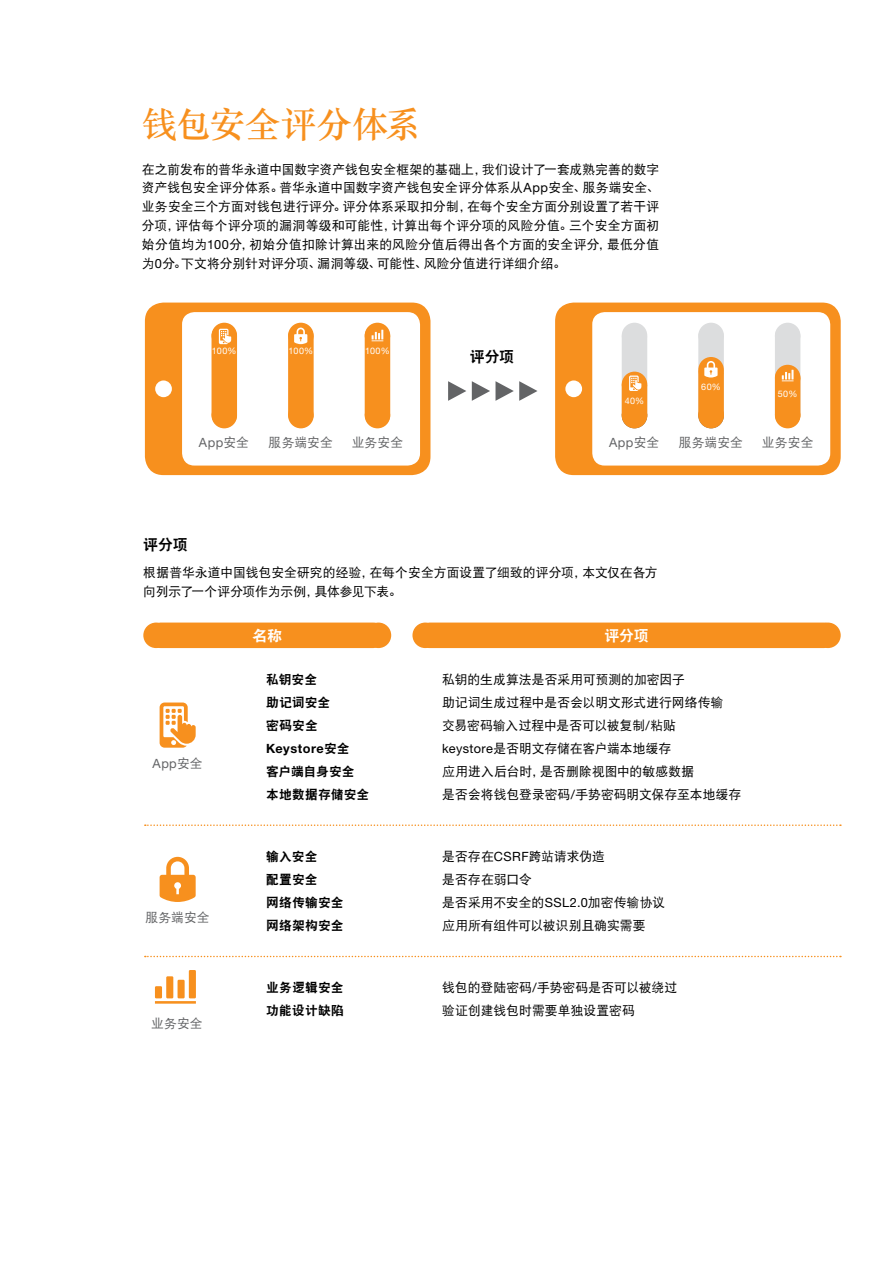
<style>
.page{position:relative;width:893px;height:1263px;background:#fff}
.page>*{position:absolute;margin:0;border:0;box-sizing:border-box;transform-origin:0 0}
.t1{font:500 36px "M Sung GB";letter-spacing:-.02em;color:#f7901e}
.t2{font:15px "DFP Hei W9";letter-spacing:-.02em;color:#000}
.t3{font:15px "DFP Hei W9";color:#fff}
.t4{font:12.75px/23px "DFP Hei W5";letter-spacing:.005em;color:#000}
.t5{font:12.75px/23px "DFP Hei W9";letter-spacing:.01em;color:#000}
.t6{font:12.75px "DFP Hei W5";letter-spacing:.01em;color:#636466}
.t7{font:12.75px "Helvetica Neue";letter-spacing:.035em;color:#636466}
.t8{font:700 12.75px "Helvetica Neue";letter-spacing:.035em;color:#000}
.t9{font:9px "Helvetica Neue";letter-spacing:.04em;color:#fff}
.s1{font-family:"Helvetica Neue"}
.s2{font-family:"DFP Hei W5"}
.s3{font-family:"DFP Hei W9";font-weight:400}
</style>
<div class="page">
<div style="left:145px;top:303px;width:285px;height:172px;background:#f7901e;border-radius:19px"></div>
<div style="left:182px;top:312px;width:238px;height:154px;background:#fff;border-radius:12px"></div>
<div style="left:155px;top:380px;width:17px;height:17px;background:#fff;border-radius:50%"></div>
<div style="left:555px;top:303px;width:286px;height:172px;background:#f7901e;border-radius:19px"></div>
<div style="left:592px;top:312px;width:238px;height:154px;background:#fff;border-radius:12px"></div>
<div style="left:565px;top:380px;width:17px;height:17px;background:#fff;border-radius:50%"></div>
<div style="left:775px;top:326px;width:25px;height:99px;background:#dcddde;border-radius:11px"></div>
<div style="left:775px;top:323px;width:25px;height:25px;background:#dcddde;border-radius:50%"></div>
<div style="left:212px;top:326px;width:25px;height:99px;background:#f7901e;border-radius:11px"></div>
<div style="left:212px;top:403px;width:25px;height:25px;background:#f7901e;border-radius:50%"></div>
<div style="left:622px;top:327px;width:25px;height:98px;background:#dcddde;border-radius:10px"></div>
<div style="left:622px;top:323px;width:25px;height:25px;background:#dcddde;border-radius:50%"></div>
<div style="left:288px;top:326px;width:26px;height:99px;background:#f7901e;border-radius:11px"></div>
<div style="left:288px;top:403px;width:26px;height:25px;background:#f7901e;border-radius:50%"></div>
<div style="left:698px;top:326px;width:26px;height:99px;background:#dcddde;border-radius:11px"></div>
<div style="left:698px;top:323px;width:26px;height:25px;background:#dcddde;border-radius:50%"></div>
<div style="left:365px;top:326px;width:25px;height:99px;background:#f7901e;border-radius:11px"></div>
<div style="left:365px;top:403px;width:25px;height:25px;background:#f7901e;border-radius:50%"></div>
<div style="left:775px;top:368px;width:25px;height:57px;background:#f7901e;border-radius:11px"></div>
<div style="left:775px;top:365px;width:25px;height:25px;background:#f7901e;border-radius:50%"></div>
<div style="left:775px;top:403px;width:25px;height:25px;background:#f7901e;border-radius:50%"></div>
<div style="left:622px;top:375px;width:25px;height:50px;background:#f7901e;border-radius:11px"></div>
<div style="left:622px;top:372px;width:25px;height:25px;background:#f7901e;border-radius:50%"></div>
<div style="left:622px;top:403px;width:25px;height:25px;background:#f7901e;border-radius:50%"></div>
<div style="left:698px;top:363px;width:26px;height:62px;background:#f7901e;border-radius:11px"></div>
<div style="left:698px;top:357px;width:26px;height:25px;background:#f7901e;border-radius:50%"></div>
<div style="left:698px;top:403px;width:26px;height:25px;background:#f7901e;border-radius:50%"></div>
<svg style="left:782px;top:370px;width:11px;height:11px"></svg>
<svg style="left:704px;top:361px;width:14px;height:16px"></svg>
<svg style="left:629px;top:375px;width:12px;height:16px"></svg>
<svg style="left:160px;top:702px;width:36px;height:46px"></svg>
<svg style="left:160px;top:857px;width:36px;height:45px"></svg>
<svg style="left:155px;top:970px;width:41px;height:34px"></svg>
<div style="left:419px;top:622px;width:415px;height:26px;background:#f7901e;border-radius:11px"></div>
<div style="left:815px;top:622px;width:26px;height:26px;background:#f7901e;border-radius:50%"></div>
<div style="left:412px;top:622px;width:26px;height:26px;background:#f7901e;border-radius:50%"></div>
<div style="left:150px;top:622px;width:234px;height:26px;background:#f7901e;border-radius:11px"></div>
<div style="left:366px;top:622px;width:25px;height:26px;background:#f7901e;border-radius:50%"></div>
<div style="left:143px;top:622px;width:26px;height:26px;background:#f7901e;border-radius:50%"></div>
<svg style="left:145px;top:824px;width:696px;height:2px"></svg>
<svg style="left:145px;top:956px;width:696px;height:1px"></svg>
<div style="left:365px;top:323px;width:25px;height:25px;background:#f7901e;border-radius:50%"></div>
<svg style="left:372px;top:330px;width:11px;height:11px"></svg>
<div style="left:288px;top:323px;width:26px;height:25px;background:#f7901e;border-radius:50%"></div>
<svg style="left:294px;top:328px;width:13px;height:16px"></svg>
<div style="left:212px;top:323px;width:25px;height:25px;background:#f7901e;border-radius:50%"></div>
<svg style="left:219px;top:329px;width:12px;height:15px"></svg>
<svg style="left:472px;top:381px;width:65px;height:20px"></svg>
<svg style="left:448px;top:381px;width:18px;height:20px"></svg>
<h1 class="t1" style="left:142px;top:107px;width:281px">钱包安全评分体系</h1>
<p class="t4" style="left:142px;top:160px;width:519px;line-height:18.8px;text-align:justify">在之前发布的普华永道中国数字资产钱包安全框架的基础上，我们设计了一套成熟完善的数字资产钱包安全评分体系。普华永道中国数字资产钱包安全评分体系从<span class="s1">App</span>安全、服务端安全、业务安全三个方面对钱包进行评分。评分体系采取扣分制，在每个安全方面分别设置了若干评分项，评估每个评分项的漏洞等级和可能性，计算出每个评分项的风险分值。三个安全方面初始分值均为<span class="s1">100</span>分，初始分值扣除计算出来的风险分值后得出各个方面的安全评分，最低分值为<span class="s1">0</span>分。下文将分别针对评分项、漏洞等级、可能性、风险分值进行详细介绍。</p>
<p class="t9" style="left:212px;top:345px;width:26px">100%</p>
<p class="t9" style="left:289px;top:345px;width:26px">100%</p>
<p class="t9" style="left:365px;top:345px;width:26px">100%</p>
<p class="t7" style="left:199px;top:435px;width:52px">App<span class="s2">安全</span></p>
<p class="t6" style="left:269px;top:436px;width:66px">服务端安全</p>
<p class="t6" style="left:352px;top:436px;width:53px">业务安全</p>
<p class="t2" style="left:470px;top:349px;width:46px">评分项</p>
<p class="t9" style="left:625px;top:395px;width:21px">40%</p>
<p class="t7" style="left:609px;top:435px;width:52px">App<span class="s2">安全</span></p>
<p class="t9" style="left:701px;top:382px;width:21px">60%</p>
<p class="t9" style="left:778px;top:388px;width:21px">50%</p>
<p class="t6" style="left:679px;top:436px;width:66px">服务端安全</p>
<p class="t6" style="left:762px;top:436px;width:53px">业务安全</p>
<p class="t2" style="left:143px;top:536px;width:46px">评分项</p>
<p class="t4" style="left:143px;top:563px;width:516px;line-height:18.8px">根据普华永道中国钱包安全研究的经验，在每个安全方面设置了细致的评分项，本文仅在各方向列示了一个评分项作为示例，具体参见下表。</p>
<p class="t3" style="left:252px;top:627px;width:31px">名称</p>
<p class="t3" style="left:604px;top:627px;width:46px">评分项</p>
<p class="t7" style="left:153px;top:756px;width:52px">App<span class="s2">安全</span></p>
<p class="t6" style="left:146px;top:911px;width:66px">服务端安全</p>
<p class="t6" style="left:151px;top:1017px;width:53px">业务安全</p>
<p class="t5" style="left:266px;top:667px;width:66px">私钥安全助记词安全密码安全</p>
<p class="t8" style="left:266px;top:740px;width:85px">Keystore<span class="s3">安全</span></p>
<p class="t5" style="left:266px;top:759px;width:105px">客户端自身安全本地数据存储安全</p>
<p class="t4" style="left:442px;top:667px;width:301px">私钥的生成算法是否采用可预测的加密因子<br>助记词生成过程中是否会以明文形式进行网络传输<br>交易密码输入过程中是否可以被复制<span class="s1">/</span>粘贴<br><span class="s1">keystore</span>是否明文存储在客户端本地缓存<br>应用进入后台时，是否删除视图中的敏感数据<br>是否会将钱包登录密码<span class="s1">/</span>手势密码明文保存至本地缓存</p>
<p class="t5" style="left:266px;top:845px;width:79px">输入安全<br>配置安全<br>网络传输安全网络架构安全</p>
<p class="t4" style="left:442px;top:845px;width:224px">是否存在<span class="s1">CSRF</span>跨站请求伪造<br>是否存在弱口令<br>是否采用不安全的<span class="s1">SSL2.0</span>加密传输协议应用所有组件可以被识别且确实需要</p>
<p class="t5" style="left:266px;top:976px;width:79px">业务逻辑安全功能设计缺陷</p>
<p class="t4" style="left:442px;top:976px;width:237px">钱包的登陆密码<span class="s1">/</span>手势密码是否可以被绕过验证创建钱包时需要单独设置密码</p>
</div>
